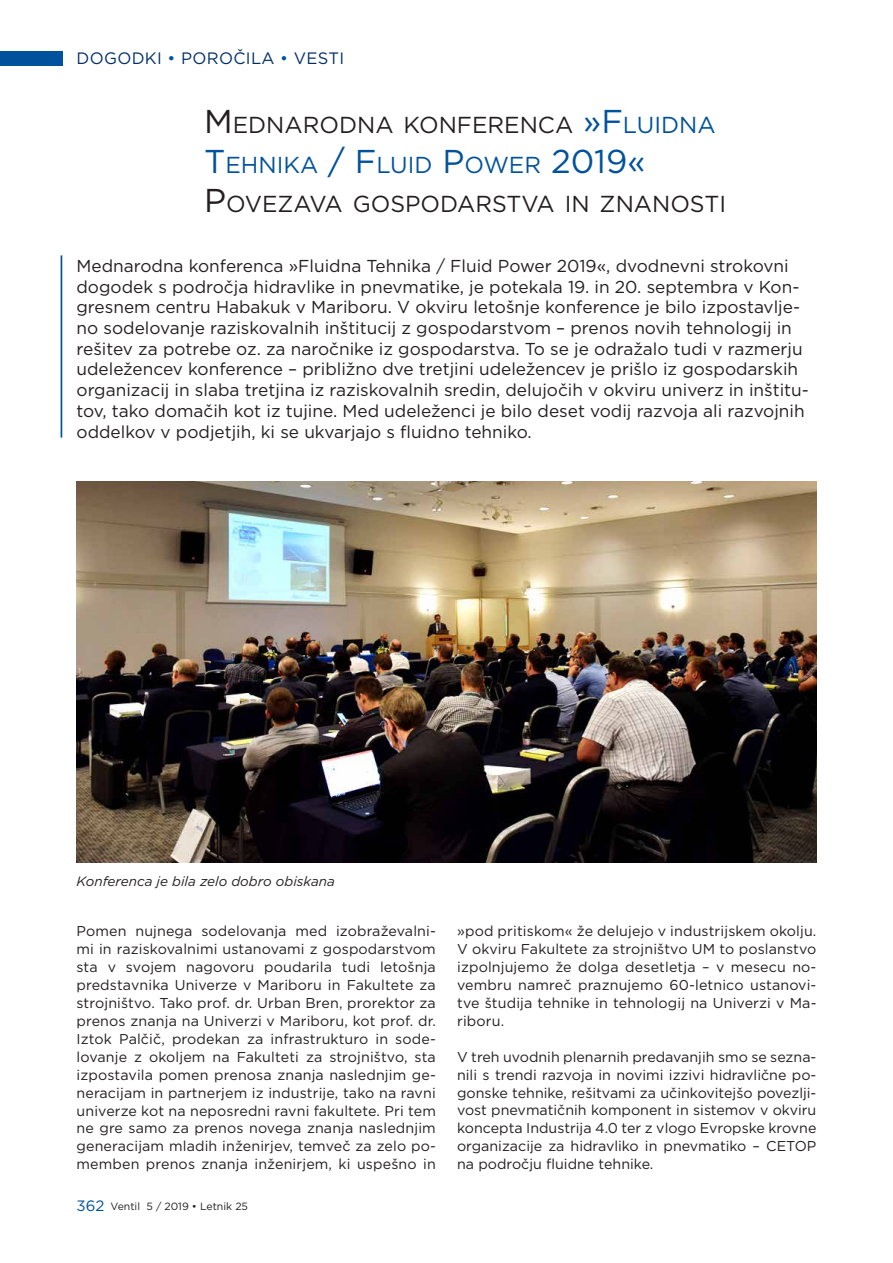
<style>
.page{position:relative;width:893px;height:1263px;background:#fff}
.page>*{position:absolute;margin:0;border:0;box-sizing:border-box;transform-origin:0 0}
.t1{font:33px "Gotham";color:#231f20}
.t2{font:23.1px/39.6px "Gotham";color:#231f20}
.t3{font:17.25px/20.7px "Gotham";color:#231f20}
.t4{font:16.5px "Gotham";letter-spacing:.02em;color:#002f67}
.t5{font:14.25px/18px "Gotham";letter-spacing:.01em;color:#231f20;text-align:justify}
.t6{font:italic 13.5px "Gotham";color:#231f20}
.t7{font:10.5px "Gotham";color:#231f20}
.s1{color:#00529c}
.s2{font-size:33px;color:#00529c}
.s3{font-size:33px}
.s4{font-size:15px;color:#00529c}
</style>
<div class="page">
<div style="left:0;top:51px;width:62px;height:14px;background:#00529c"></div>
<hr style="left:61px;top:255px;width:1px;height:183px;background:#00529c">
<img style="left:77px;top:481px;width:739px;height:381px">
<p class="t4" style="left:77px;top:48px;width:269px">DOGODKI <span class="s1">•</span> POROČILA <span class="s1">•</span> VESTI</p>
<h1 class="t1" style="left:128px;top:100px;width:52px">M</h1>
<h2 class="t2" style="left:204px;top:105px;width:523px;text-indent:29px">EDNARODNA KONFERENCA <span class="s2">»F</span><span class="s1">LUIDNA<br></span><span class="s2">T</span><span class="s1">EHNIKA</span> <span class="s2">/ F</span><span class="s1">LUID</span> <span class="s2">P</span><span class="s1">OWER</span> <span class="s2">2019«<br></span><span class="s3">P</span>OVEZAVA GOSPODARSTVA IN ZNANOSTI</h2>
<p class="t3" style="left:77px;top:255px;width:734px">Mednarodna konferenca »Fluidna Tehnika / Fluid Power 2019«, dvodnevni strokovni dogodek s področja hidravlike in pnevmatike, je potekala 19. in 20. septembra v Kon&shy;gresnem centru Habakuk v Mariboru. V okviru letošnje konference je bilo izpostavlje&shy;no sodelovanje raziskovalnih inštitucij z gospodarstvom – prenos novih tehnologij in rešitev za potrebe oz. za naročnike iz gospodarstva. To se je odražalo tudi v razmerju udeležencev konference – približno dve tretjini udeležencev je prišlo iz gospodarskih organizacij in slaba tretjina iz raziskovalnih sredin, delujočih v okviru univerz in inštitu&shy;tov, tako domačih kot iz tujine. Med udeleženci je bilo deset vodij razvoja ali razvojnih oddelkov v podjetjih, ki se ukvarjajo s fluidno tehniko.</p>
<p class="t6" style="left:77px;top:873px;width:260px">Konferenca je bila zelo dobro obiskana</p>
<p class="t5" style="left:77px;top:921px;width:361px">Pomen nujnega sodelovanja med izobraževalni&shy;mi in raziskovalnimi ustanovami z gospodarstvom sta v svojem nagovoru poudarila tudi letošnja predstavnika Univerze v Mariboru in Fakultete za strojništvo. Tako prof. dr. Urban Bren, prorektor za prenos znanja na Univerzi v Mariboru, kot prof. dr.<br>Iztok Palčič, prodekan za infrastrukturo in sode&shy;lovanje z okoljem na Fakulteti za strojništvo, sta izpostavila pomen prenosa znanja naslednjim ge&shy;neracijam in partnerjem iz industrije, tako na ravni univerze kot na neposredni ravni fakultete. Pri tem ne gre samo za prenos novega znanja naslednjim generacijam mladih inženirjev, temveč za zelo po&shy;memben prenos znanja inženirjem, ki uspešno in</p>
<p class="t5" style="left:457px;top:921px;width:361px">»pod pritiskom« že delujejo v industrijskem okolju.<br>V okviru Fakultete za strojništvo UM to poslanstvo izpolnjujemo že dolga desetletja – v mesecu no&shy;vembru namreč praznujemo 60-letnico ustanovi&shy;tve študija tehnike in tehnologij na Univerzi v Ma&shy;riboru.</p>
<p class="t5" style="left:457px;top:1047px;width:361px">V treh uvodnih plenarnih predavanjih smo se sezna&shy;nili s trendi razvoja in novimi izzivi hidravlične po&shy;gonske tehnike, rešitvami za učinkovitejšo povezlji&shy;vost pnevmatičnih komponent in sistemov v okviru koncepta Industrija 4.0 ter z vlogo Evropske krovne organizacije za hidravliko in pnevmatiko – CETOP na področju fluidne tehnike.</p>
<p class="t7" style="left:77px;top:1199px;width:173px"><span class="s4">362</span> Ventil 5 / 2019 • Letnik 25</p>
</div>
